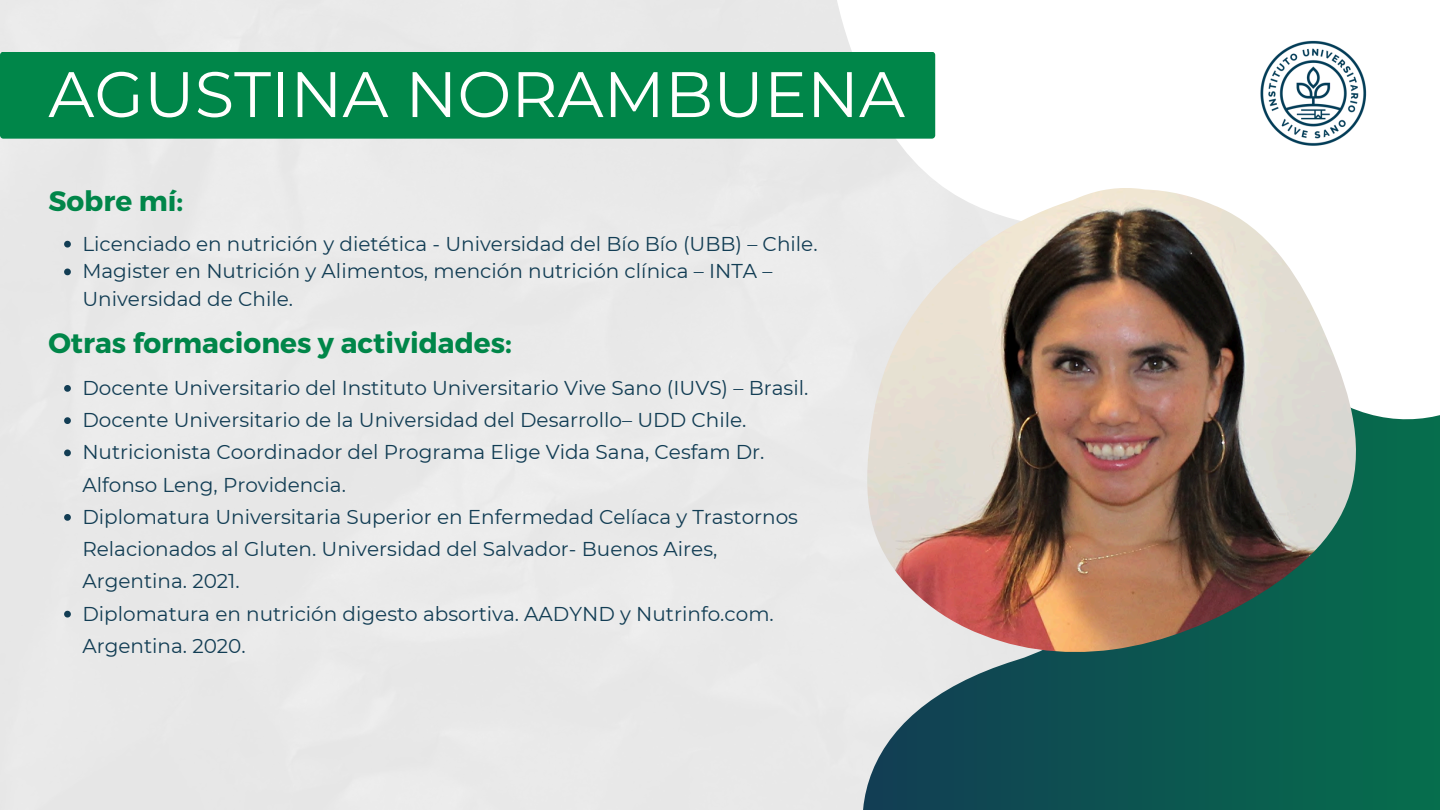
<style>
.page{position:relative;width:1440px;height:810px;background:#fff}
.page>*{position:absolute;margin:0;border:0;box-sizing:border-box;transform-origin:0 0}
.t1{font:64.1px "Montserrat";color:#fffffe}
.t2{font:700 28px "Montserrat";color:#008649}
.t3{font:20px/32.2px "Montserrat";color:#123d54}
</style>
<div class="page">
<div style="left:0;top:0;width:862px;height:810px;background:#e9e9e9"></div>
<svg style="left:862px;top:557px;width:578px;height:253px;background:#1e655c"></svg>
<svg style="left:747px;top:0;width:693px;height:557px"></svg>
<div style="left:0;top:52px;width:935px;height:87px;background:#008649;border-radius:3px"></div>
<img style="left:1239px;top:22px;width:145px;height:146px">
<svg style="left:64px;top:241px;width:7px;height:7px"></svg>
<svg style="left:64px;top:269px;width:7px;height:6px"></svg>
<svg style="left:64px;top:385px;width:7px;height:7px"></svg>
<svg style="left:64px;top:417px;width:7px;height:7px"></svg>
<svg style="left:64px;top:450px;width:7px;height:6px"></svg>
<svg style="left:64px;top:514px;width:7px;height:7px"></svg>
<svg style="left:64px;top:611px;width:7px;height:7px"></svg>
<img style="left:867px;top:188px;width:489px;height:464px">
<p class="t1" style="left:48px;top:55px;width:858px">AGUSTINA NORAMBUENA</p>
<h1 class="t2" style="left:48px;top:183px;width:136px">Sobre mí:</h1>
<h2 class="t3" style="left:82px;top:227px;width:737px">Licenciado en nutrición y dietética - Universidad del Bío Bío (UBB) – Chile.</h2>
<p class="t3" style="left:82px;top:257px;width:692px;line-height:27.8px">Magister en Nutrición y Alimentos, mención nutrición clínica – INTA –<br>Universidad de Chile.</p>
<p class="t2" style="left:48px;top:325px;width:465px">Otras formaciones y actividades:</p>
<p class="t3" style="left:82px;top:371px;width:727px">Docente Universitario del Instituto Universitario Vive Sano (IUVS) – Brasil.</p>
<h2 class="t3" style="left:82px;top:404px;width:666px">Docente Universitario de la Universidad del Desarrollo– UDD Chile.</h2>
<p class="t3" style="left:82px;top:436px;width:684px">Nutricionista Coordinador del Programa Elige Vida Sana, Cesfam Dr.<br>Alfonso Leng, Providencia.</p>
<p class="t3" style="left:82px;top:500px;width:717px">Diplomatura Universitaria Superior en Enfermedad Celíaca y Trastornos<br>Relacionados al Gluten. Universidad del Salvador- Buenos Aires,<br>Argentina. 2021.</p>
<p class="t3" style="left:82px;top:597px;width:693px">Diplomatura en nutrición digesto absortiva. AADYND y Nutrinfo.com.<br>Argentina. 2020.</p>
</div>
